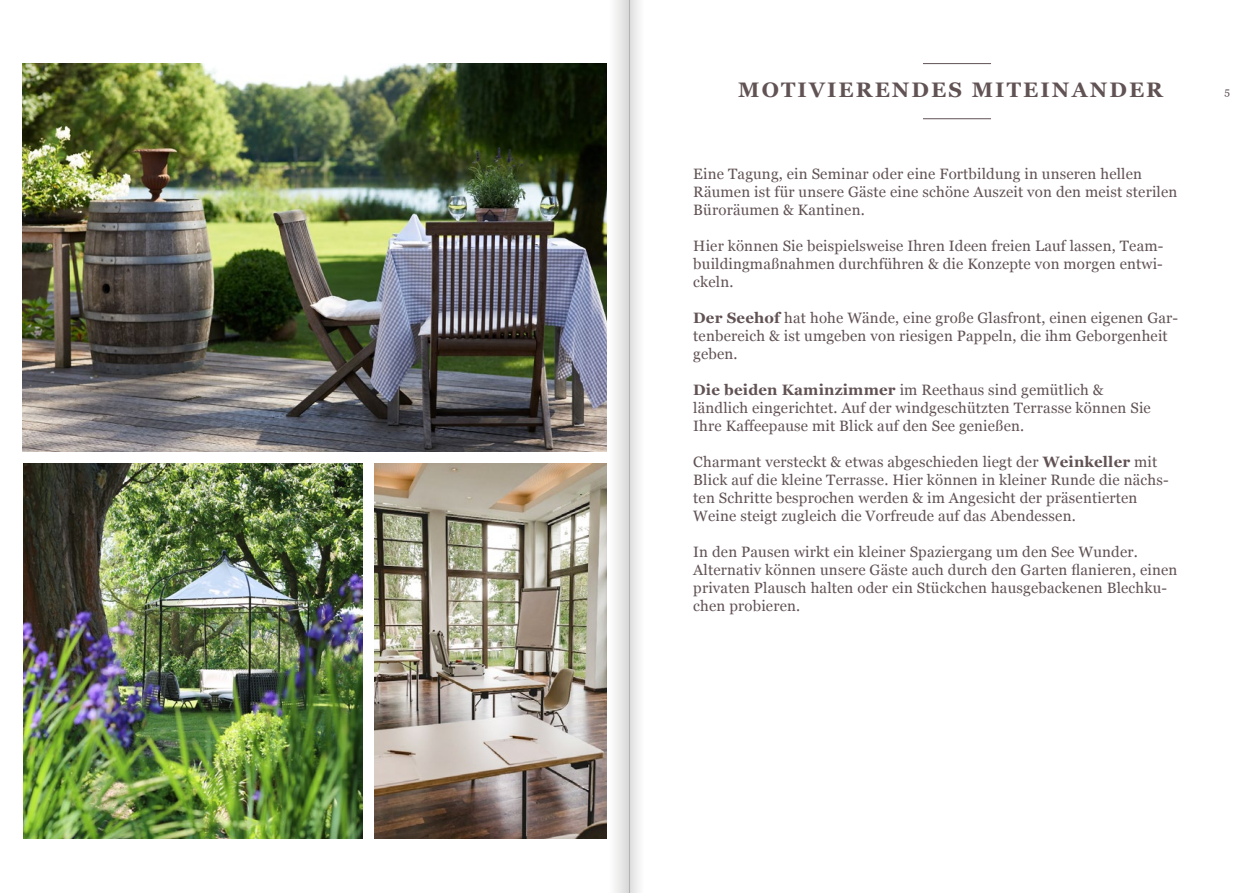
<style>
.page{position:relative;width:1259px;height:893px;background:#fff}
.page>*{position:absolute;margin:0;border:0;box-sizing:border-box;transform-origin:0 0}
.t1{font:700 21px "Georgia";letter-spacing:.1em;color:#615254}
.t2{font:15px/18px "Georgia";letter-spacing:.01em;color:#615254}
.t3{font:10.5px "Georgia";color:#615254}
.s1{font-weight:700}
</style>
<div class="page">
<img style="left:23px;top:63px;width:583px;height:389px">
<img style="left:374px;top:463px;width:232px;height:376px">
<hr style="left:923px;top:118px;width:68px;height:1px;background:#615254">
<hr style="left:923px;top:63px;width:68px;height:1px;background:#615254">
<img style="left:24px;top:463px;width:338px;height:376px">
<div style="left:607px;top:0;width:22px;height:893px;background:linear-gradient(to right,#fff,#dbdbdb)"></div>
<svg style="left:630px;top:0;width:9px;height:893px"></svg>
<h1 class="t1" style="left:738px;top:74px;width:426px">MOTIVIERENDES MITEINANDER</h1>
<p class="t2" style="left:693px;top:165px;width:485px">Eine Tagung, ein Seminar oder eine Fortbildung in unseren hellen<br>Räumen ist für unsere Gäste eine schöne Auszeit von den meist sterilen<br>Büroräumen &amp; Kantinen.</p>
<p class="t2" style="left:693px;top:237px;width:471px;text-align:justify">Hier können Sie beispielsweise Ihren Ideen freien Lauf lassen, Team&shy;buildingmaßnahmen durchführen &amp; die Konzepte von morgen entwi&shy;ckeln.</p>
<p class="t2" style="left:693px;top:309px;width:486px"><span class="s1">Der Seehof</span> hat hohe Wände, eine große Glasfront, einen eigenen Gar&shy;tenbereich &amp; ist umgeben von riesigen Pappeln, die ihm Geborgenheit geben.</p>
<p class="t2" style="left:693px;top:381px;width:459px"><span class="s1">Die beiden Kaminzimmer</span> im Reethaus sind gemütlich &amp; ländlich eingerichtet. Auf der windgeschützten Terrasse können Sie<br>Ihre Kaffeepause mit Blick auf den See genießen.</p>
<p class="t2" style="left:693px;top:453px;width:477px">Charmant versteckt &amp; etwas abgeschieden liegt der <span class="s1">Weinkeller</span> mit Blick auf die kleine Terrasse. Hier können in kleiner Runde die nächs&shy;ten Schritte besprochen werden &amp; im Angesicht der präsentierten Weine steigt zugleich die Vorfreude auf das Abendessen.</p>
<p class="t2" style="left:693px;top:543px;width:485px">In den Pausen wirkt ein kleiner Spaziergang um den See Wunder.<br>Alternativ können unsere Gäste auch durch den Garten flanieren, einen privaten Plausch halten oder ein Stückchen hausgebackenen Blechku&shy;chen probieren.</p>
<p class="t3" style="left:1224px;top:84px;width:7px">5</p>
</div>
